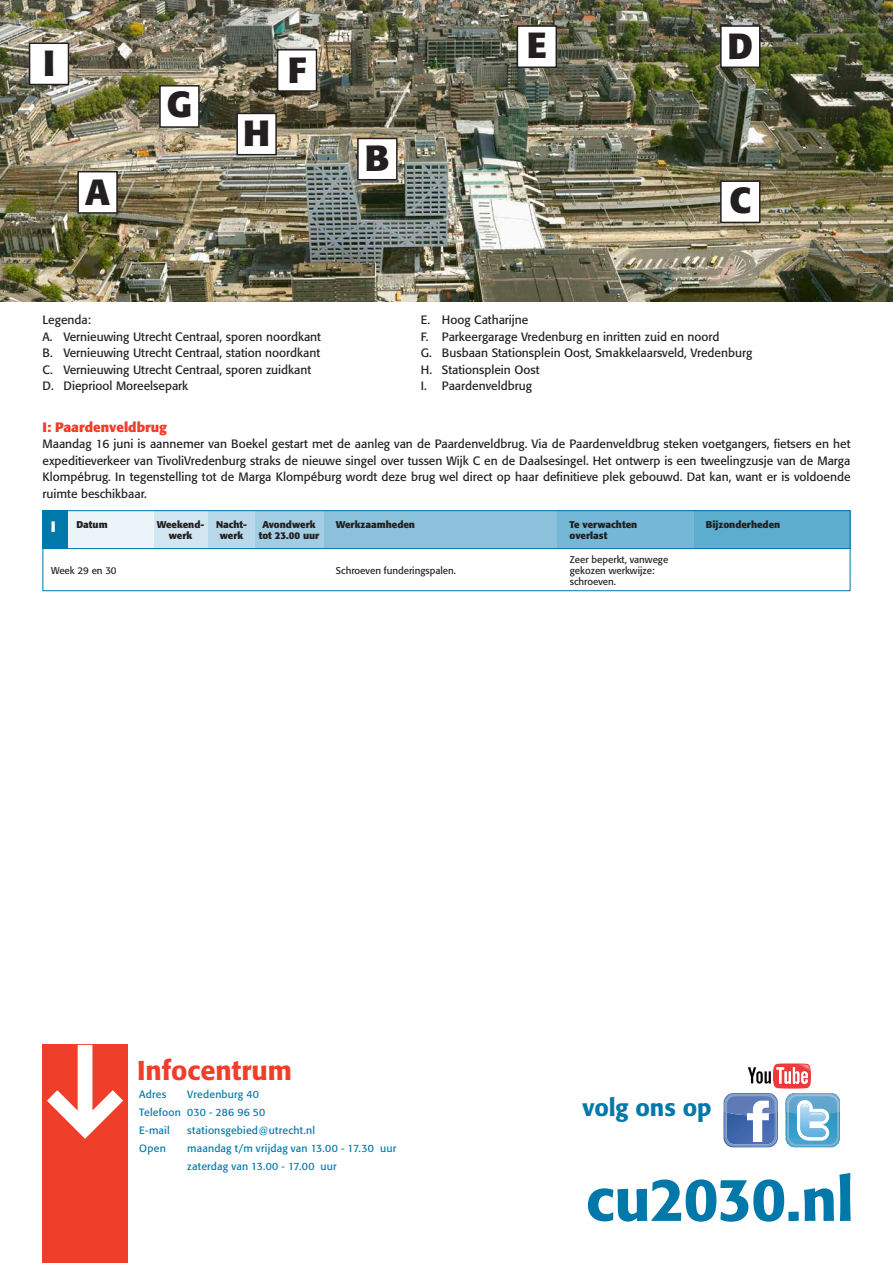
<style>
.page{position:relative;width:893px;height:1263px;background:#fff}
.page>*{position:absolute;margin:0;border:0;box-sizing:border-box;transform-origin:0 0}
.t1{font:500 60px "Formata";letter-spacing:-.015em;color:#0078a9}
.t2{font:700 36px "Formata";color:#231f20}
.Kop1{font:500 27px "Formata";color:#ef3e29}
.t3{font:500 24px "Formata";letter-spacing:-.005em;color:#0078a9}
.t4{font:700 15px "Formata";color:#fff}
.t5{font:700 13.5px "Formata";color:#ef3e29}
.t6{font:12px/16.5px "Formata";color:#231f20;text-align:justify}
.Platte_Tekst_kleiner{font:10.5px/18px "Formata";letter-spacing:.02em;color:#0078a9}
.t7{font:700 9.75px "Formata";color:#231f20}
.t8{font:9.75px/10.8px "Formata";color:#231f20}
</style>
<div class="page">
<div style="left:43px;top:1045px;width:85px;height:218px;background:#ef3e29"></div>
<svg style="left:47px;top:1045px;width:76px;height:94px"></svg>
<hr style="left:786px;top:1116px;width:54px;height:1px;background:#2f97c0">
<hr style="left:786px;top:1117px;width:54px;height:2px;background:#3197c1">
<hr style="left:786px;top:1119px;width:54px;height:1px;background:#3298c2">
<hr style="left:786px;top:1120px;width:54px;height:1px;background:#3399c2">
<hr style="left:786px;top:1121px;width:54px;height:2px;background:#339ac3">
<hr style="left:786px;top:1123px;width:54px;height:1px;background:#349ac4">
<hr style="left:786px;top:1124px;width:54px;height:1px;background:#349bc4">
<hr style="left:786px;top:1125px;width:54px;height:2px;background:#339cc5">
<hr style="left:786px;top:1127px;width:54px;height:1px;background:#359cc5">
<hr style="left:786px;top:1128px;width:54px;height:1px;background:#349cc6">
<hr style="left:786px;top:1129px;width:54px;height:1px;background:#339dc7">
<hr style="left:786px;top:1130px;width:54px;height:2px;background:#339ec8">
<hr style="left:786px;top:1132px;width:54px;height:1px;background:#349ec8">
<hr style="left:786px;top:1133px;width:54px;height:1px;background:#349fc9">
<hr style="left:786px;top:1134px;width:54px;height:2px;background:#34a0ca">
<hr style="left:786px;top:1136px;width:54px;height:1px;background:#35a0ca">
<hr style="left:786px;top:1137px;width:54px;height:1px;background:#34a1cb">
<hr style="left:786px;top:1138px;width:54px;height:2px;background:#44a2cc">
<hr style="left:786px;top:1140px;width:54px;height:1px;background:#45a2cd">
<hr style="left:786px;top:1141px;width:54px;height:1px;background:#47a3cd">
<hr style="left:786px;top:1142px;width:54px;height:1px;background:#48a3ce">
<hr style="left:786px;top:1143px;width:54px;height:2px;background:#49a3cf">
<hr style="left:786px;top:1145px;width:54px;height:1px;background:#4aa4cf">
<hr style="left:786px;top:1146px;width:54px;height:1px;background:#4ba5d0">
<hr style="left:786px;top:1093px;width:54px;height:1px;background:#6aa9d0">
<hr style="left:786px;top:1094px;width:54px;height:1px;background:#68a9d0">
<hr style="left:786px;top:1095px;width:54px;height:2px;background:#68a9cf">
<hr style="left:786px;top:1097px;width:54px;height:1px;background:#67a8cf">
<hr style="left:786px;top:1098px;width:54px;height:1px;background:#66a8cf">
<hr style="left:786px;top:1099px;width:54px;height:2px;background:#65a7ce">
<hr style="left:786px;top:1101px;width:54px;height:1px;background:#64a7ce">
<hr style="left:786px;top:1102px;width:54px;height:1px;background:#63a7cd">
<hr style="left:786px;top:1103px;width:54px;height:2px;background:#63a6cc">
<hr style="left:786px;top:1105px;width:54px;height:1px;background:#61a6cc">
<hr style="left:786px;top:1106px;width:54px;height:1px;background:#60a6cc">
<hr style="left:786px;top:1107px;width:54px;height:2px;background:#5fa6cc">
<hr style="left:786px;top:1109px;width:54px;height:1px;background:#5ea5cb">
<hr style="left:786px;top:1110px;width:54px;height:1px;background:#5da5ca">
<hr style="left:786px;top:1111px;width:54px;height:2px;background:#5ca4ca">
<hr style="left:786px;top:1113px;width:54px;height:1px;background:#5ca4c9">
<hr style="left:786px;top:1114px;width:54px;height:1px;background:#5aa4c9">
<hr style="left:786px;top:1115px;width:54px;height:1px;background:#5aa4c9">
<svg style="left:723px;top:1063px;width:116px;height:84px"></svg>
<div style="left:153px;top:510px;width:55px;height:39px;background:#d2e6f1"></div>
<div style="left:68px;top:510px;width:85px;height:39px;background:#ebf4f9"></div>
<div style="left:43px;top:510px;width:25px;height:39px;background:#0078a9"></div>
<div style="left:693px;top:510px;width:157px;height:39px;background:#5dadcf"></div>
<div style="left:557px;top:510px;width:136px;height:39px;background:#75b7d6"></div>
<div style="left:323px;top:510px;width:234px;height:39px;background:#8cc1dc"></div>
<div style="left:255px;top:510px;width:68px;height:39px;background:#a3cde3"></div>
<div style="left:208px;top:510px;width:47px;height:39px;background:#b9d9ea"></div>
<hr style="left:43px;top:548px;width:807px;height:1px;background:#0078a9">
<div style="left:43px;top:510px;width:807px;height:81px;border:1px solid #0078a9"></div>
<img style="left:0;top:0;width:893px;height:302px">
<div style="left:78px;top:172px;width:39px;height:41px;background:#fff"></div>
<div style="left:77px;top:171px;width:41px;height:43px;border:2px solid #231f20"></div>
<div style="left:358px;top:138px;width:39px;height:42px;background:#fff"></div>
<div style="left:357px;top:138px;width:41px;height:42px;border:2px solid #231f20"></div>
<div style="left:721px;top:26px;width:39px;height:41px;background:#fff"></div>
<div style="left:720px;top:25px;width:40px;height:43px;border:2px solid #231f20"></div>
<div style="left:278px;top:50px;width:38px;height:41px;background:#fff"></div>
<div style="left:277px;top:49px;width:40px;height:43px;border:2px solid #231f20"></div>
<div style="left:517px;top:26px;width:39px;height:41px;background:#fff"></div>
<div style="left:517px;top:25px;width:40px;height:43px;border:2px solid #231f20"></div>
<div style="left:160px;top:86px;width:39px;height:41px;background:#fff"></div>
<div style="left:159px;top:85px;width:41px;height:43px;border:2px solid #231f20"></div>
<div style="left:721px;top:181px;width:39px;height:41px;background:#fff"></div>
<div style="left:720px;top:180px;width:40px;height:43px;border:2px solid #231f20"></div>
<div style="left:237px;top:113px;width:39px;height:42px;background:#fff"></div>
<div style="left:236px;top:113px;width:41px;height:42px;border:2px solid #231f20"></div>
<div style="left:30px;top:43px;width:38px;height:42px;background:#fff"></div>
<div style="left:29px;top:43px;width:40px;height:42px;border:2px solid #231f20"></div>
<p class="t2" style="left:43px;top:41px;width:13px">I</p>
<p class="t2" style="left:85px;top:169px;width:26px">A</p>
<p class="t2" style="left:167px;top:82px;width:27px">G</p>
<p class="t2" style="left:243px;top:111px;width:28px">H</p>
<p class="t2" style="left:288px;top:47px;width:20px">F</p>
<p class="t6" style="left:43px;top:312px;width:50px">Legenda:</p>
<p class="t6" style="left:43px;top:328px;width:280px">A. Vernieuwing Utrecht Centraal, sporen noordkant</p>
<p class="t6" style="left:43px;top:345px;width:279px">B. Vernieuwing Utrecht Centraal, station noordkant</p>
<p class="t6" style="left:43px;top:361px;width:270px">C. Vernieuwing Utrecht Centraal, sporen zuidkant</p>
<p class="t6" style="left:43px;top:378px;width:147px">D. Diepriool Moreelsepark</p>
<p class="t2" style="left:365px;top:136px;width:26px">B</p>
<p class="t2" style="left:527px;top:22px;width:22px">E</p>
<p class="t2" style="left:728px;top:24px;width:27px">D</p>
<p class="t2" style="left:729px;top:178px;width:23px">C</p>
<p class="t6" style="left:421px;top:312px;width:109px">E. Hoog Catharijne</p>
<p class="t6" style="left:421px;top:328px;width:300px">F. Parkeergarage Vredenburg en inritten zuid en noord</p>
<p class="t6" style="left:421px;top:345px;width:333px">G. Busbaan Stationsplein Oost, Smakkelaarsveld, Vredenburg</p>
<p class="t6" style="left:421px;top:361px;width:120px">H. Stationsplein Oost</p>
<p class="t6" style="left:421px;top:378px;width:112px">I. Paardenveldbrug</p>
<p class="t5" style="left:43px;top:418px;width:126px">I: Paardenveldbrug</p>
<p class="t6" style="left:43px;top:436px;width:809px">Maandag 16 juni is aannemer van Boekel gestart met de aanleg van de Paardenveldbrug. Via de Paardenveldbrug steken voetgangers, fietsers en het expeditieverkeer van TivoliVredenburg straks de nieuwe singel over tussen Wijk C en de Daalsesingel. Het ontwerp is een tweelingzusje van de Marga Klompébrug. In tegenstelling tot de Marga Klompéburg wordt deze brug wel direct op haar definitieve plek gebouwd. Dat kan, want er is voldoende ruimte beschikbaar.</p>
<p class="t7" style="left:76px;top:518px;width:33px">Datum</p>
<p class="t7" style="left:157px;top:518px;width:92px">Weekend- Nacht-</p>
<p class="t7" style="left:262px;top:518px;width:55px">Avondwerk</p>
<p class="t7" style="left:336px;top:518px;width:81px">Werkzaamheden</p>
<p class="t7" style="left:570px;top:518px;width:69px">Te verwachten</p>
<p class="t7" style="left:706px;top:518px;width:76px">Bijzonderheden</p>
<p class="t7" style="left:169px;top:529px;width:25px">werk</p>
<p class="t7" style="left:220px;top:529px;width:25px">werk</p>
<p class="t7" style="left:259px;top:529px;width:62px">tot 23.00 uur</p>
<p class="t7" style="left:570px;top:529px;width:39px">overlast</p>
<p class="t4" style="left:51px;top:517px;width:6px">I</p>
<p class="t8" style="left:51px;top:565px;width:67px">Week 29 en 30</p>
<p class="t8" style="left:336px;top:565px;width:122px">Schroeven funderingspalen.</p>
<p class="t8" style="left:570px;top:554px;width:100px">Zeer beperkt, vanwege gekozen werkwijze: schroeven.</p>
<p class="Kop1" style="left:137px;top:1054px;width:156px">Infocentrum</p>
<p class="Platte_Tekst_kleiner" style="left:139px;top:1085px;width:29px">Adres</p>
<p class="Platte_Tekst_kleiner" style="left:187px;top:1085px;width:73px">Vredenburg 40</p>
<p class="Platte_Tekst_kleiner" style="left:139px;top:1103px;width:128px">Telefoon 030 - 286 96 50</p>
<p class="Platte_Tekst_kleiner" style="left:139px;top:1121px;width:32px">E-mail</p>
<p class="Platte_Tekst_kleiner" style="left:187px;top:1121px;width:129px">stationsgebied@utrecht.nl</p>
<p class="Platte_Tekst_kleiner" style="left:139px;top:1139px;width:28px">Open</p>
<p class="Platte_Tekst_kleiner" style="left:187px;top:1139px;width:210px">maandag t/m vrijdag van 13.00 - 17.30 uur zaterdag van 13.00 - 17.00 uur</p>
<p class="t3" style="left:583px;top:1093px;width:131px">volg ons op</p>
<p class="t1" style="left:586px;top:1163px;width:270px">cu2030.nl</p>
</div>
